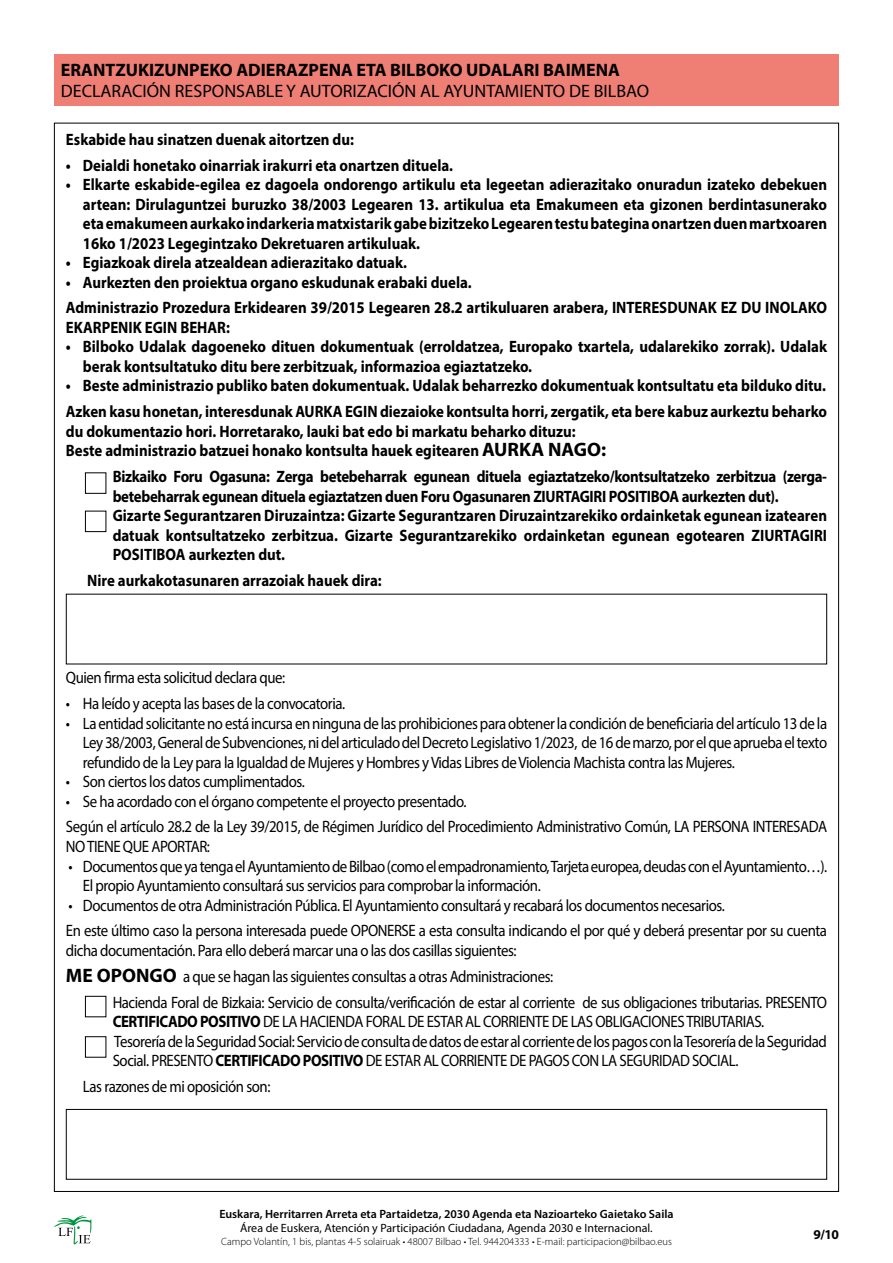
<style>
.page{position:relative;width:893px;height:1263px;background:#fff}
.page>*{position:absolute;margin:0;border:0;box-sizing:border-box;transform-origin:0 0}
.t1{font:18px "Myriad Pro";color:#000}
.t2{font:700 18px "Myriad Pro";color:#000}
.t3{font:700 16.5px/19.5px "Myriad Pro";color:#000;scale:.9 1}
.t4{font:16.5px/19.5px "Myriad Pro";letter-spacing:-.03em;color:#000;scale:.9 1}
.t5{font:700 13.5px "Myriad Pro";color:#000}
.t6{font:600 12px "Myriad Pro";color:#000}
.t7{font:12px "Myriad Pro";color:#000}
.t8{font:300 10.5px "Myriad Pro";color:#000}
.s1{font-size:19.5px}
.s2{font-weight:700;font-size:19.5px}
.s3{font-weight:700}
</style>
<div class="page">
<svg style="left:54px;top:1215px;width:37px;height:29px"></svg>
<div style="left:54px;top:54px;width:785px;height:52px;background:#ef7e74"></div>
<div style="left:85px;top:472px;width:21px;height:22px;border:1px solid #000"></div>
<div style="left:85px;top:511px;width:21px;height:21px;border:1px solid #000"></div>
<div style="left:85px;top:996px;width:21px;height:21px;border:1px solid #000"></div>
<div style="left:85px;top:1036px;width:21px;height:21px;border:1px solid #000"></div>
<div style="left:66px;top:1109px;width:761px;height:70px;border:1px solid #000"></div>
<p class="t2" style="left:61px;top:58px;width:561px">ERANTZUKIZUNPEKO ADIERAZPENA ETA BILBOKO UDALARI BAIMENA</p>
<p class="t1" style="left:61px;top:80px;width:590px">DECLARACIÓN RESPONSABLE Y AUTORIZACIÓN AL AYUNTAMIENTO DE BILBAO</p>
<p class="t3" style="left:66px;top:129px;width:322px">Eskabide hau sinatzen duenak aitortzen du:</p>
<p class="t3" style="left:66px;top:155px;width:432px">• Deialdi honetako oinarriak irakurri eta onartzen dituela.</p>
<p class="t3" style="left:83px;top:174px;width:828px;text-align:justify;text-indent:-17px">• Elkarte eskabide-egilea ez dagoela ondorengo artikulu eta legeetan adierazitako onuradun izateko debekuen artean: Dirulaguntzei buruzko 38/2003 Legearen 13. artikulua eta Emakumeen eta gizonen berdintasunerako eta emakumeen aurkako indarkeria matxistarik gabe bizitzeko Legearen testu bategina onartzen duen martxoaren 16ko 1/2023 Legegintzako Dekretuaren artikuluak.</p>
<p class="t3" style="left:66px;top:252px;width:380px">• Egiazkoak direla atzealdean adierazitako datuak.</p>
<p class="t3" style="left:66px;top:269px;width:847px;line-height:25.8px">• Aurkezten den proiektua organo eskudunak erabaki duela.<br>Administrazio Prozedura Erkidearen 39/2015 Legearen 28.2 artikuluaren arabera, INTERESDUNAK EZ DU INOLAKO</p>
<p class="t3" style="left:66px;top:317px;width:184px">EKARPENIK EGIN BEHAR:</p>
<p class="t3" style="left:83px;top:337px;width:828px;text-indent:-17px">• Bilboko Udalak dagoeneko dituen dokumentuak (erroldatzea, Europako txartela, udalarekiko zorrak). Udalak berak kontsultatuko ditu bere zerbitzuak, informazioa egiaztatzeko.</p>
<p class="t3" style="left:66px;top:372px;width:847px;line-height:25.8px">• Beste administrazio publiko baten dokumentuak. Udalak beharrezko dokumentuak kontsultatu eta bilduko ditu.<br>Azken kasu honetan, interesdunak AURKA EGIN diezaioke kontsulta horri, zergatik, eta bere kabuz aurkeztu beharko</p>
<p class="t3" style="left:66px;top:421px;width:602px">du dokumentazio hori. Horretarako, lauki bat edo bi markatu beharko dituzu:<br>Beste administrazio batzuei honako kontsulta hauek egitearen <span class="s1">AURKA NAGO:</span></p>
<p class="t3" style="left:113px;top:466px;width:795px">Bizkaiko Foru Ogasuna: Zerga betebeharrak egunean dituela egiaztatzeko/kontsultatzeko zerbitzua (zerga&shy;betebeharrak egunean dituela egiaztatzen duen Foru Ogasunaren ZIURTAGIRI POSITIBOA aurkezten dut).<br>Gizarte Segurantzaren Diruzaintza: Gizarte Segurantzaren Diruzaintzarekiko ordainketak egunean izatearen datuak kontsultatzeko zerbitzua. Gizarte Segurantzarekiko ordainketan egunean egotearen ZIURTAGIRI POSITIBOA aurkezten dut.</p>
<p class="t3" style="left:87px;top:570px;width:329px">Nire aurkakotasunaren arrazoiak hauek dira:</p>
<p class="t4" style="left:66px;top:668px;width:245px">Quien firma esta solicitud declara que:</p>
<p class="t4" style="left:66px;top:693px;width:312px">• Ha leído y acepta las bases de la convocatoria.</p>
<p class="t4" style="left:83px;top:713px;width:828px;text-align:justify;text-indent:-17px">• La entidad solicitante no está incursa en ninguna de las prohibiciones para obtener la condición de beneficiaria del artículo 13 de la Ley 38/2003, General de Subvenciones, ni del articulado del Decreto Legislativo 1/2023, de 16 de marzo, por el que aprueba el texto refundido de la Ley para la Igualdad de Mujeres y Hombres y Vidas Libres de Violencia Machista contra las Mujeres.</p>
<p class="t4" style="left:66px;top:771px;width:267px">• Son ciertos los datos cumplimentados.</p>
<p class="t4" style="left:66px;top:788px;width:847px;line-height:25.8px">• Se ha acordado con el órgano competente el proyecto presentado.<br>Según el artículo 28.2 de la Ley 39/2015, de Régimen Jurídico del Procedimiento Administrativo Común, LA PERSONA INTERESADA</p>
<p class="t4" style="left:66px;top:836px;width:162px">NO TIENE QUE APORTAR:</p>
<p class="t4" style="left:83px;top:856px;width:828px;text-indent:-14px">• Documentos que ya tenga el Ayuntamiento de Bilbao (como el empadronamiento, Tarjeta europea, deudas con el Ayuntamiento…).<br>El propio Ayuntamiento consultará sus servicios para comprobar la información.</p>
<p class="t4" style="left:66px;top:892px;width:847px;line-height:25.8px">• Documentos de otra Administración Pública. El Ayuntamiento consultará y recabará los documentos necesarios.<br>En este último caso la persona interesada puede OPONERSE a esta consulta indicando el por qué y deberá presentar por su cuenta</p>
<p class="t4" style="left:66px;top:940px;width:502px">dicha documentación. Para ello deberá marcar una o las dos casillas siguientes:</p>
<p class="t4" style="left:66px;top:966px;width:543px"><span class="s2">ME OPONGO</span> a que se hagan las siguientes consultas a otras Administraciones:</p>
<p class="t4" style="left:113px;top:992px;width:795px">Hacienda Foral de Bizkaia: Servicio de consulta/verificación de estar al corriente de sus obligaciones tributarias. PRESENTO</p>
<p class="t4" style="left:113px;top:1011px;width:795px"><span class="s3">CERTIFICADO POSITIVO</span> DE LA HACIENDA FORAL DE ESTAR AL CORRIENTE DE LAS OBLIGACIONES TRIBUTARIAS.<br>Tesorería de la Seguridad Social: Servicio de consulta de datos de estar al corriente de los pagos con la Tesorería de la Seguridad<br>Social. PRESENTO <span class="s3">CERTIFICADO POSITIVO</span> DE ESTAR AL CORRIENTE DE PAGOS CON LA SEGURIDAD SOCIAL.</p>
<p class="t4" style="left:83px;top:1076px;width:210px">Las razones de mi oposición son:</p>
<p class="t6" style="left:219px;top:1206px;width:456px">Euskara, Herritarren Arreta eta Partaidetza, 2030 Agenda eta Nazioarteko Gaietako Saila</p>
<p class="t7" style="left:240px;top:1221px;width:414px">Área de Euskera, Atención y Participación Ciudadana, Agenda 2030 e Internacional.</p>
<p class="t8" style="left:221px;top:1236px;width:452px">Campo Volantín, 1 bis, plantas 4-5 solairuak • 48007 Bilbao • Tel. 944204333 • E-mail: participacion@bilbao.eus</p>
<p class="t5" style="left:814px;top:1226px;width:27px">9/10</p>
</div>
